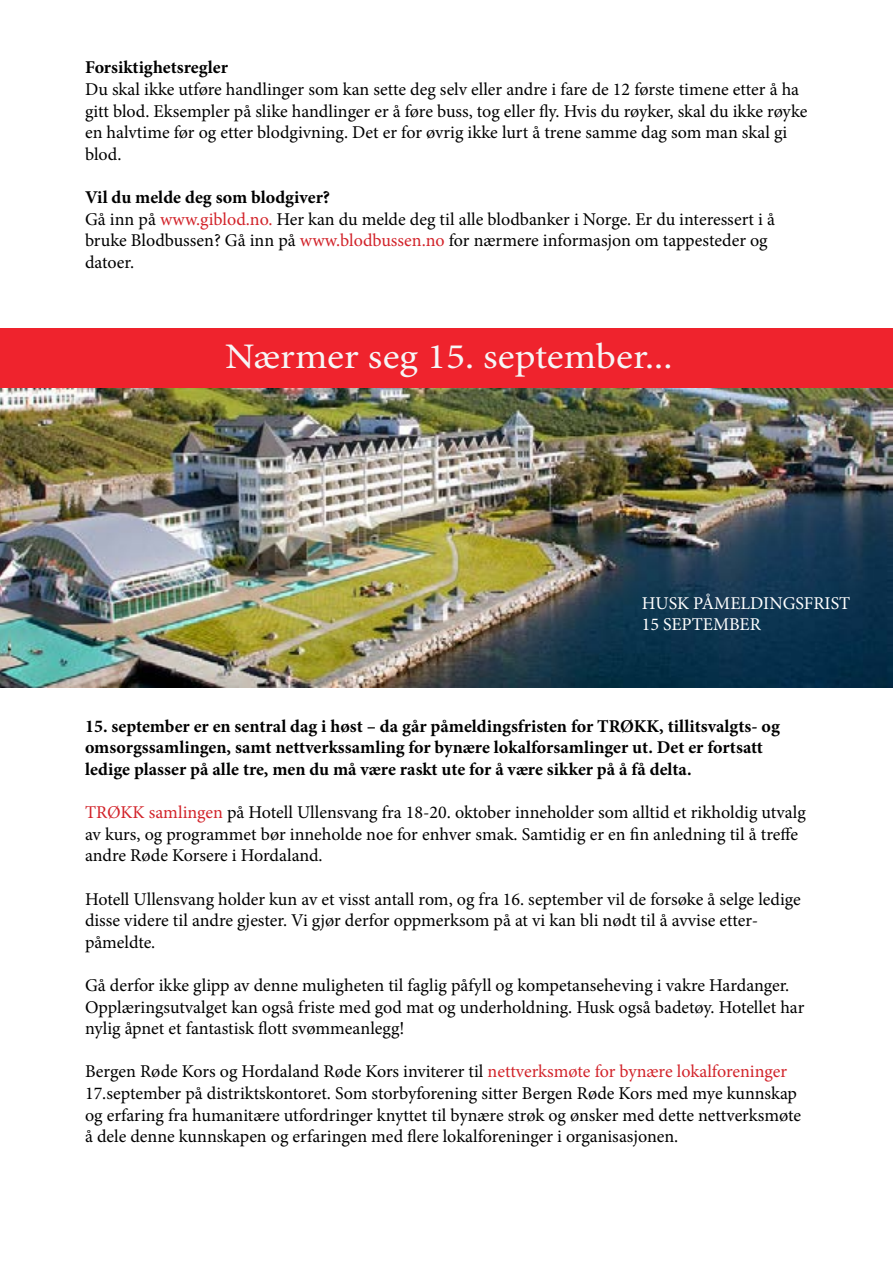
<style>
.page{position:relative;width:893px;height:1263px;background:#fff}
.page>*{position:absolute;margin:0;border:0;box-sizing:border-box;transform-origin:0 0}
.t1{font:36px "Minion Pro";color:#f6f6f6;scale:1.1 1}
.t2{font:18px/21.6px "Minion Pro";color:#000}
.t3{font:700 18px/21.6px "Minion Pro";color:#000}
.t4{font:18px/21.6px "Minion Pro";color:#fff}
.s1{font-weight:700}
.s2{color:#d2232a}
</style>
<div class="page">
<div style="left:0;top:328px;width:893px;height:61px;background:#ef232d"></div>
<img style="left:0;top:389px;width:893px;height:298px">
<p class="t3" style="left:85px;top:57px;width:144px">Forsiktighetsregler</p>
<p class="t2" style="left:85px;top:78px;width:724px">Du skal ikke utføre handlinger som kan sette deg selv eller andre i fare de 12 første timene etter å ha gitt blod. Eksempler på slike handlinger er å føre buss, tog eller fly. Hvis du røyker, skal du ikke røyke en halvtime før og etter blodgivning. Det er for øvrig ikke lurt å trene samme dag som man skal gi blod.</p>
<p class="t2" style="left:85px;top:186px;width:691px"><span class="s1">Vil du melde deg som blodgiver?<br></span>Gå inn på <span class="s2">www.giblod.no.</span> Her kan du melde deg til alle blodbanker i Norge. Er du interessert i å bruke Blodbussen? Gå inn på <span class="s2">www.blodbussen.no</span> for nærmere informasjon om tappesteder og datoer.</p>
<h1 class="t1" style="left:225px;top:333px;width:408px">Nærmer seg 15. september...</h1>
<p class="t4" style="left:642px;top:592px;width:210px">HUSK PÅMELDINGSFRIST<br>15 SEPTEMBER</p>
<p class="t3" style="left:85px;top:715px;width:696px">15. september er en sentral dag i høst – da går påmeldingsfristen for TRØKK, tillitsvalgts- og omsorgssamlingen, samt nettverkssamling for bynære lokalforsamlinger ut. Det er fortsatt ledige plasser på alle tre, men du må være raskt ute for å være sikker på å få delta.</p>
<p class="t2" style="left:85px;top:802px;width:722px"><span class="s2">TRØKK samlingen</span> på Hotell Ullensvang fra 18-20. oktober inneholder som alltid et rikholdig utvalg av kurs, og programmet bør inneholde noe for enhver smak. Samtidig er en fin anledning til å treffe andre Røde Korsere i Hordaland.</p>
<p class="t2" style="left:85px;top:888px;width:717px">Hotell Ullensvang holder kun av et visst antall rom, og fra 16. september vil de forsøke å selge ledige disse videre til andre gjester. Vi gjør derfor oppmerksom på at vi kan bli nødt til å avvise etter&shy;påmeldte.</p>
<p class="t2" style="left:85px;top:974px;width:721px">Gå derfor ikke glipp av denne muligheten til faglig påfyll og kompetanseheving i vakre Hardanger.<br>Opplæringsutvalget kan også friste med god mat og underholdning. Husk også badetøy. Hotellet har nylig åpnet et fantastisk flott svømmeanlegg!</p>
<p class="t2" style="left:85px;top:1061px;width:718px">Bergen Røde Kors og Hordaland Røde Kors inviterer til <span class="s2">nettverksmøte for bynære lokalforeninger </span>17.september på distriktskontoret. Som storbyforening sitter Bergen Røde Kors med mye kunnskap og erfaring fra humanitære utfordringer knyttet til bynære strøk og ønsker med dette nettverksmøte å dele denne kunnskapen og erfaringen med flere lokalforeninger i organisasjonen.</p>
</div>
